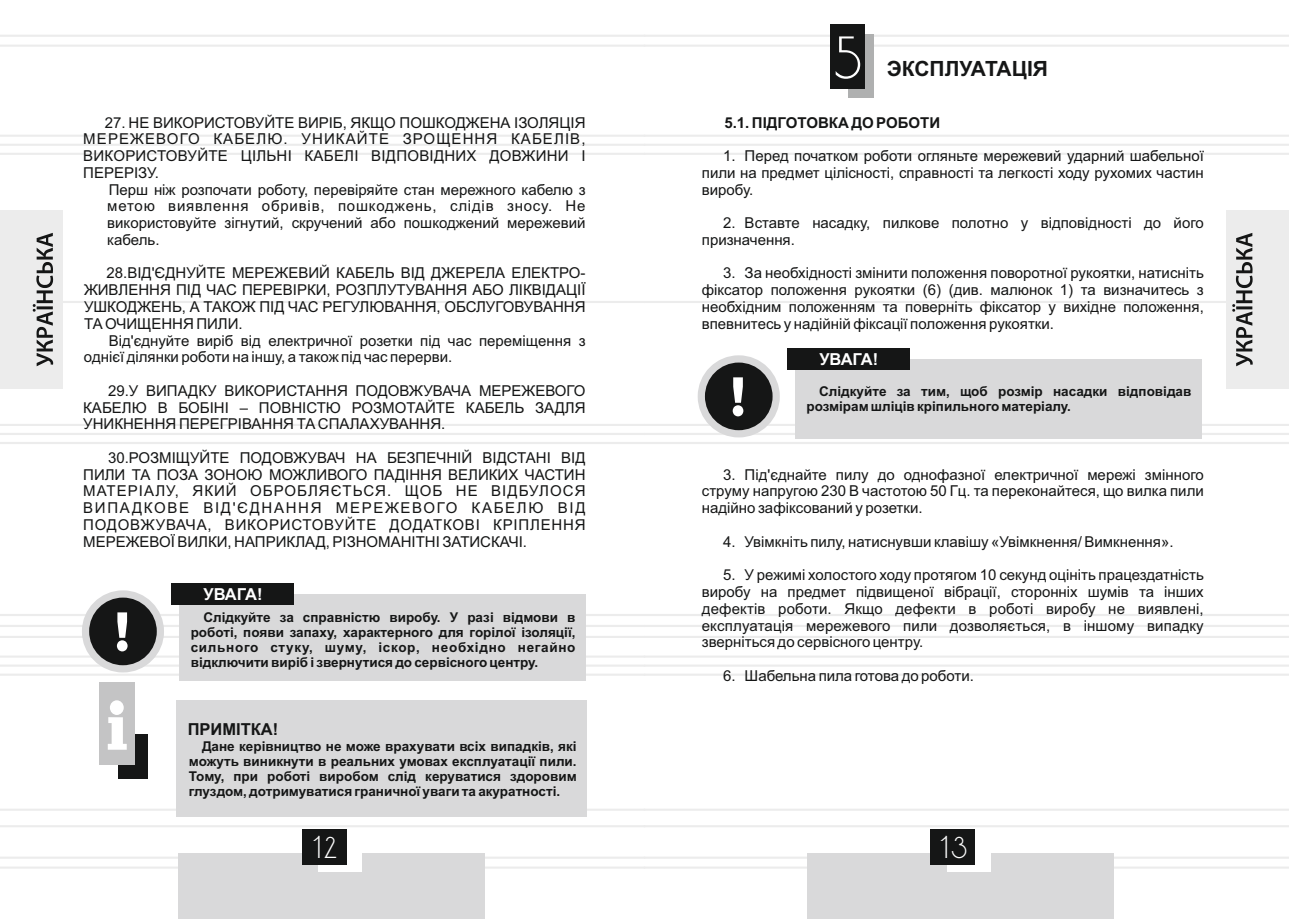
<style>
.page{position:relative;width:1289px;height:919px;background:#fff}
.page>*{position:absolute;margin:0;border:0;box-sizing:border-box;transform-origin:0 0}
.t1{font:52.2px "DS Standart Cyr";color:#fff}
.t2{font:26.25px "DS Standart Cyr";color:#fff}
.t3{font:700 21px "Arial";color:#151616}
.t4{font:700 16.5px "Arial";letter-spacing:-.025em;color:#fff}
.t5{font:700 16.5px "Arial";color:#151616}
.t6{font:15px/16.8px "Arial";color:#151616;text-align:justify}
.t7{font:700 15px "Arial";color:#151616}
.t8{font:700 13.5px/15.1px "Arial";color:#151616;text-align:justify}
</style>
<div class="page">
<hr style="left:644px;top:135px;width:644px;height:2px;background:#ececec">
<hr style="left:644px;top:153px;width:644px;height:2px;background:#ececec">
<hr style="left:644px;top:424px;width:644px;height:2px;background:#ececec">
<hr style="left:644px;top:442px;width:644px;height:2px;background:#ececec">
<hr style="left:644px;top:655px;width:644px;height:2px;background:#ececec">
<hr style="left:644px;top:673px;width:644px;height:2px;background:#ececec">
<hr style="left:644px;top:856px;width:644px;height:2px;background:#ececec">
<hr style="left:644px;top:866px;width:644px;height:2px;background:#ececec">
<hr style="left:644px;top:35px;width:644px;height:2px;background:#ececec">
<hr style="left:644px;top:45px;width:644px;height:2px;background:#ececec">
<hr style="left:644px;top:808px;width:644px;height:2px;background:#ececec">
<hr style="left:644px;top:825px;width:644px;height:2px;background:#ececec">
<hr style="left:644px;top:301px;width:644px;height:2px;background:#ececec">
<hr style="left:0;top:135px;width:644px;height:2px;background:#ececec">
<hr style="left:0;top:144px;width:1288px;height:2px;background:#ececec">
<hr style="left:0;top:153px;width:644px;height:2px;background:#ececec">
<hr style="left:0;top:424px;width:644px;height:2px;background:#ececec">
<svg style="left:0;top:432px;width:1288px;height:4px"></svg>
<hr style="left:0;top:442px;width:644px;height:2px;background:#ececec">
<hr style="left:0;top:655px;width:644px;height:2px;background:#ececec">
<svg style="left:0;top:663px;width:1288px;height:4px"></svg>
<hr style="left:0;top:673px;width:644px;height:2px;background:#ececec">
<hr style="left:0;top:856px;width:644px;height:2px;background:#ececec">
<hr style="left:0;top:866px;width:644px;height:2px;background:#ececec">
<hr style="left:0;top:35px;width:644px;height:2px;background:#ececec">
<hr style="left:0;top:45px;width:644px;height:2px;background:#ececec">
<hr style="left:0;top:808px;width:644px;height:2px;background:#ececec">
<hr style="left:0;top:825px;width:644px;height:2px;background:#ececec">
<hr style="left:0;top:301px;width:644px;height:2px;background:#ececec">
<div style="left:178px;top:853px;width:307px;height:65px;background:#d9d9da"></div>
<div style="left:318px;top:832px;width:44px;height:39px;background:#fff"></div>
<div style="left:301px;top:829px;width:45px;height:36px;background:#151616"></div>
<div style="left:0;top:210px;width:62px;height:179px;background:#ececec"></div>
<svg style="left:33px;top:233px;width:20px;height:133px"></svg>
<div style="left:807px;top:853px;width:306px;height:65px;background:#d9d9da"></div>
<div style="left:946px;top:832px;width:44px;height:39px;background:#fff"></div>
<div style="left:930px;top:829px;width:45px;height:36px;background:#151616"></div>
<div style="left:1226px;top:210px;width:62px;height:179px;background:#ececec"></div>
<svg style="left:1232px;top:233px;width:20px;height:133px"></svg>
<div style="left:82px;top:590px;width:82px;height:82px;border:14px solid #d9d9da;border-radius:50%"></div>
<div style="left:89px;top:597px;width:68px;height:68px;background:#151616;border-radius:50%"></div>
<svg style="left:0;top:612px;width:1288px;height:39px"></svg>
<div style="left:179px;top:594px;width:407px;height:86px;background:#d9d9da"></div>
<div style="left:171px;top:582px;width:122px;height:22px;background:#151616"></div>
<div style="left:118px;top:733px;width:29px;height:45px;background:#151616"></div>
<div style="left:99px;top:682px;width:36px;height:83px;background:#c4c4c5"></div>
<svg style="left:108px;top:700px;width:19px;height:49px"></svg>
<div style="left:176px;top:700px;width:411px;height:116px;background:#d9d9da"></div>
<div style="left:848px;top:34px;width:25px;height:64px;background:#afb0b0"></div>
<div style="left:830px;top:24px;width:34px;height:64px;background:#151616"></div>
<div style="left:697px;top:355px;width:82px;height:82px;border:14px solid #d9d9da;border-radius:50%"></div>
<div style="left:705px;top:362px;width:67px;height:68px;background:#151616;border-radius:50%"></div>
<svg style="left:732px;top:377px;width:11px;height:39px"></svg>
<div style="left:795px;top:359px;width:406px;height:79px;background:#d9d9da"></div>
<div style="left:786px;top:348px;width:123px;height:21px;background:#151616"></div>
<p class="t6" style="left:83px;top:115px;width:504px;text-indent:21px">27. НЕ ВИКОРИСТОВУЙТЕ ВИРІБ, ЯКЩО ПОШКОДЖЕНА ІЗОЛЯЦІЯ МЕРЕЖЕВОГО КАБЕЛЮ. УНИКАЙТЕ ЗРОЩЕННЯ КАБЕЛІВ, ВИКОРИСТОВУЙТЕ ЦІЛЬНІ КАБЕЛІ ВІДПОВІДНИХ ДОВЖИНИ І ПЕРЕРІЗУ.</p>
<p class="t6" style="left:107px;top:182px;width:480px">Перш ніж розпочати роботу, перевіряйте стан мережного кабелю з метою виявлення обривів, пошкоджень, слідів зносу. Не використовуйте зігнутий, скручений або пошкоджений мережевий кабель.</p>
<p class="t6" style="left:84px;top:266px;width:503px;text-indent:23px">28. ВІД'ЄДНУЙТЕ МЕРЕЖЕВИЙ КАБЕЛЬ ВІД ДЖЕРЕЛА ЕЛЕКТРО-ЖИВЛЕННЯ ПІД ЧАС ПЕРЕВІРКИ, РОЗПЛУТУВАННЯ АБО ЛІКВІДАЦІЇ УШКОДЖЕНЬ, А ТАКОЖ ПІД ЧАС РЕГУЛЮВАННЯ, ОБСЛУГОВУВАННЯ ТА ОЧИЩЕННЯ ПИЛИ.</p>
<p class="t6" style="left:84px;top:333px;width:503px;text-indent:25px">Від'єднуйте виріб від електричної розетки під час переміщення з однієї ділянки роботи на іншу, а також під час перерви.</p>
<p class="t6" style="left:83px;top:383px;width:504px;text-indent:25px">29. У ВИПАДКУ ВИКОРИСТАННЯ ПОДОВЖУВАЧА МЕРЕЖЕВОГО КАБЕЛЮ В БОБІНІ – ПОВНІСТЮ РОЗМОТАЙТЕ КАБЕЛЬ ЗАДЛЯ УНИКНЕННЯ ПЕРЕГРІВАННЯ ТА СПАЛАХУВАННЯ.</p>
<p class="t6" style="left:83px;top:450px;width:504px;text-indent:25px">30. РОЗМІЩУЙТЕ ПОДОВЖУВАЧ НА БЕЗПЕЧНІЙ ВІДСТАНІ ВІД ПИЛИ ТА ПОЗА ЗОНОЮ МОЖЛИВОГО ПАДІННЯ ВЕЛИКИХ ЧАСТИН МАТЕРІАЛУ, ЯКИЙ ОБРОБЛЯЄТЬСЯ. ЩОБ НЕ ВІДБУЛОСЯ ВИПАДКОВЕ ВІД'ЄДНАННЯ МЕРЕЖЕВОГО КАБЕЛЮ ВІД ПОДОВЖУВАЧА, ВИКОРИСТОВУЙТЕ ДОДАТКОВІ КРІПЛЕННЯ МЕРЕЖЕВОЇ ВИЛКИ, НАПРИКЛАД, РІЗНОМАНІТНІ ЗАТИСКАЧІ.</p>
<p class="t4" style="left:203px;top:587px;width:60px">УВАГА!</p>
<p class="t8" style="left:191px;top:611px;width:386px;text-indent:13px">Слідкуйте за справністю виробу. У разі відмови в роботі, появи запаху, характерного для горілої ізоляції, сильного стуку, шуму, іскор, необхідно негайно відключити виріб і звернутися до сервісного центру.</p>
<p class="t5" style="left:188px;top:723px;width:92px">ПРИМІТКА!</p>
<p class="t8" style="left:189px;top:740px;width:389px;text-indent:13px">Дане керівництво не може врахувати всіх випадків, які можуть виникнути в реальних умовах експлуатації пили.<br>Тому, при роботі виробом слід керуватися здоровим глуздом, дотримуватися граничної уваги та акуратності.</p>
<h1 class="t1" style="left:834px;top:37px;width:28px">5</h1>
<h3 class="t3" style="left:886px;top:60px;width:163px">ЭКСПЛУАТАЦІЯ</h3>
<p class="t7" style="left:724px;top:117px;width:217px">5.1. ПІДГОТОВКА ДО РОБОТИ</p>
<p class="t6" style="left:702px;top:149px;width:503px;text-indent:21px">1. Перед початком роботи огляньте мережевий ударний шабельної пили на предмет цілісності, справності та легкості ходу рухомих частин виробу.</p>
<p class="t6" style="left:702px;top:216px;width:503px;text-indent:21px">2. Вставте насадку, пилкове полотно у відповідності до його призначення.</p>
<p class="t6" style="left:702px;top:266px;width:503px;text-indent:21px">3. За необхідності змінити положення поворотної рукоятки, натисніть фіксатор положення рукоятки (6) (див. малюнок 1) та визначитесь з необхідним положенням та поверніть фіксатор у вихідне положення, впевнитесь у надійній фіксації положення рукоятки.</p>
<p class="t4" style="left:819px;top:352px;width:60px">УВАГА!</p>
<p class="t8" style="left:806px;top:385px;width:386px;text-indent:13px">Слідкуйте за тим, щоб розмір насадки відповідав розмірам шліців кріпильного матеріалу.</p>
<p class="t6" style="left:702px;top:467px;width:503px;text-indent:21px">3. Під'єднайте пилу до однофазної електричної мережі змінного струму напругою 230 В частотою 50 Гц. та переконайтеся, що вилка пили надійно зафіксований у розетки.</p>
<p class="t6" style="left:723px;top:534px;width:452px">4. Увімкніть пилу, натиснувши клавішу «Увімкнення/ Вимкнення».</p>
<p class="t6" style="left:701px;top:568px;width:503px;text-indent:21px">5. У режимі холостого ходу протягом 10 секунд оцініть працездатність виробу на предмет підвищеної вібрації, сторонніх шумів та інших дефектів роботи. Якщо дефекти в роботі виробу не виявлені, експлуатація мережевого пили дозволяється, в іншому випадку зверніться до сервісного центру.</p>
<p class="t6" style="left:723px;top:668px;width:252px">6. Шабельна пила готова до роботи.</p>
<h2 class="t2" style="left:313px;top:836px;width:25px">12</h2>
<h2 class="t2" style="left:940px;top:836px;width:28px">13</h2>
</div>
